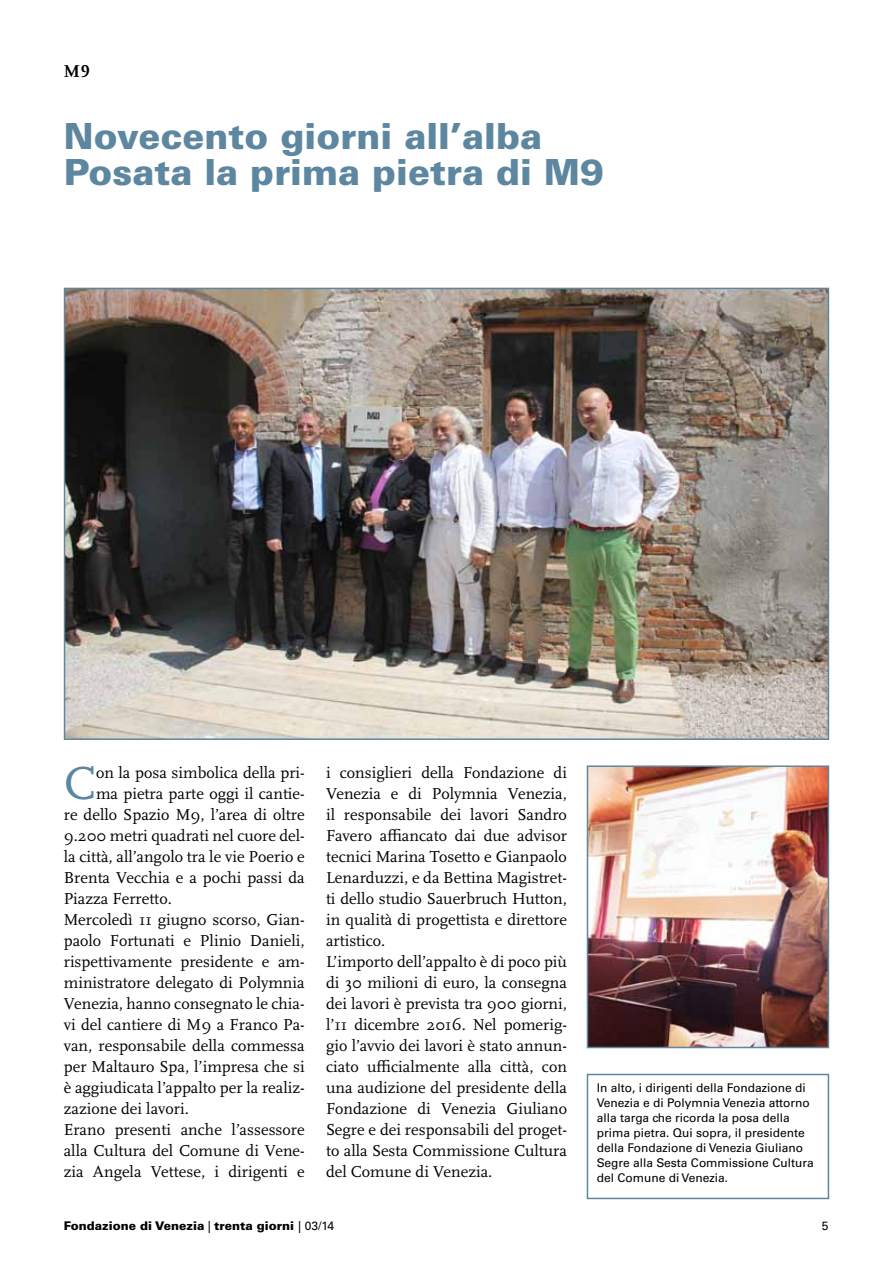
<style>
.page{position:relative;width:893px;height:1263px;background:#fff}
.page>*{position:absolute;margin:0;border:0;box-sizing:border-box;transform-origin:0 0}
.t1{font:48.3px "Scala OT";color:#5d87a1}
.t2{font:900 36px/36px "Univers LT Std";color:#5d87a1}
.t3{font:700 18px "Scala OT";color:#000}
.t4{font:16.5px/21px "Scala OT";color:#000}
.t5{font:12px/15px "Univers LT Std";color:#000}
.t6{font:900 12px "Univers LT Std";color:#000}
.s1{font-weight:400}
</style>
<div class="page">
<img style="left:67px;top:291px;width:759px;height:446px">
<div style="left:64px;top:288px;width:765px;height:452px;border:2px solid #5d87a1"></div>
<img style="left:590px;top:768px;width:236px;height:277px">
<div style="left:587px;top:765px;width:242px;height:283px;border:2px solid #5d87a1"></div>
<div style="left:587px;top:1074px;width:242px;height:125px;border:2px solid #5d87a1"></div>
<p class="t3" style="left:64px;top:61px;width:27px">m9</p>
<h2 class="t2" style="left:64px;top:118px;width:542px">Novecento giorni all’alba<br>Posata la prima pietra di M9</h2>
<h1 class="t1" style="left:64px;top:756px;width:34px">C</h1>
<p class="t4" style="left:96px;top:762px;width:210px">on la posa simbolica della pri-</p>
<p class="t4" style="left:96px;top:783px;width:210px">ma pietra parte oggi il cantie-</p>
<p class="t4" style="left:64px;top:804px;width:242px">re dello Spazio M9, l’area di oltre</p>
<p class="t4" style="left:64px;top:825px;width:242px">9.200 metri quadrati nel cuore del-</p>
<p class="t4" style="left:64px;top:846px;width:242px">la città, all’angolo tra le vie Poerio e</p>
<p class="t4" style="left:64px;top:867px;width:242px">Brenta Vecchia e a pochi passi da</p>
<p class="t4" style="left:64px;top:888px;width:110px">Piazza Ferretto.</p>
<p class="t4" style="left:64px;top:909px;width:242px">Mercoledì 11 giugno scorso, Gian-</p>
<p class="t4" style="left:64px;top:930px;width:242px">paolo Fortunati e Plinio Danieli,</p>
<p class="t4" style="left:64px;top:951px;width:242px">rispettivamente presidente e am-</p>
<p class="t4" style="left:64px;top:972px;width:242px">ministratore delegato di Polymnia</p>
<p class="t4" style="left:64px;top:993px;width:242px">Venezia, hanno consegnato le chia-</p>
<p class="t4" style="left:64px;top:1014px;width:242px">vi del cantiere di M9 a Franco Pa-</p>
<p class="t4" style="left:64px;top:1035px;width:242px">van, responsabile della commessa</p>
<p class="t4" style="left:64px;top:1056px;width:242px">per Maltauro Spa, l’impresa che si</p>
<p class="t4" style="left:64px;top:1077px;width:242px">è aggiudicata l’appalto per la realiz-</p>
<p class="t4" style="left:64px;top:1098px;width:127px">zazione dei lavori.</p>
<p class="t4" style="left:64px;top:1119px;width:242px">Erano presenti anche l’assessore</p>
<p class="t4" style="left:64px;top:1140px;width:242px">alla Cultura del Comune di Vene-</p>
<p class="t4" style="left:64px;top:1161px;width:242px">zia Angela Vettese, i dirigenti e</p>
<p class="t4" style="left:326px;top:762px;width:242px">i consiglieri della Fondazione di Venezia e di Polymnia Venezia, il responsabile dei lavori Sandro Favero affiancato dai due advisor tecnici Marina Tosetto e Gianpaolo Lenarduzzi, e da Bettina Magistret&shy;ti dello studio Sauerbruch Hutton, in qualità di progettista e direttore artistico.<br>L’importo dell’appalto è di poco più di 30 milioni di euro, la consegna dei lavori è prevista tra 900 giorni, l’11 dicembre 2016. Nel pomerig&shy;gio l’avvio dei lavori è stato annun&shy;ciato ufficialmente alla città, con una audizione del presidente della Fondazione di Venezia Giuliano Segre e dei responsabili del proget&shy;to alla Sesta Commissione Cultura del Comune di Venezia.</p>
<p class="t5" style="left:597px;top:1081px;width:218px">In alto, i dirigenti della Fondazione di Venezia e di Polymnia Venezia attorno alla targa che ricorda la posa della prima pietra. Qui sopra, il presidente della Fondazione di Venezia Giuliano Segre alla Sesta Commissione Cultura del Comune di Venezia.</p>
<p class="t6" style="left:64px;top:1218px;width:272px">Fondazione di Venezia <span class="s1">|</span> trenta giorni <span class="s1">| 03/14</span></p>
<p class="t5" style="left:822px;top:1218px;width:8px">5</p>
</div>
